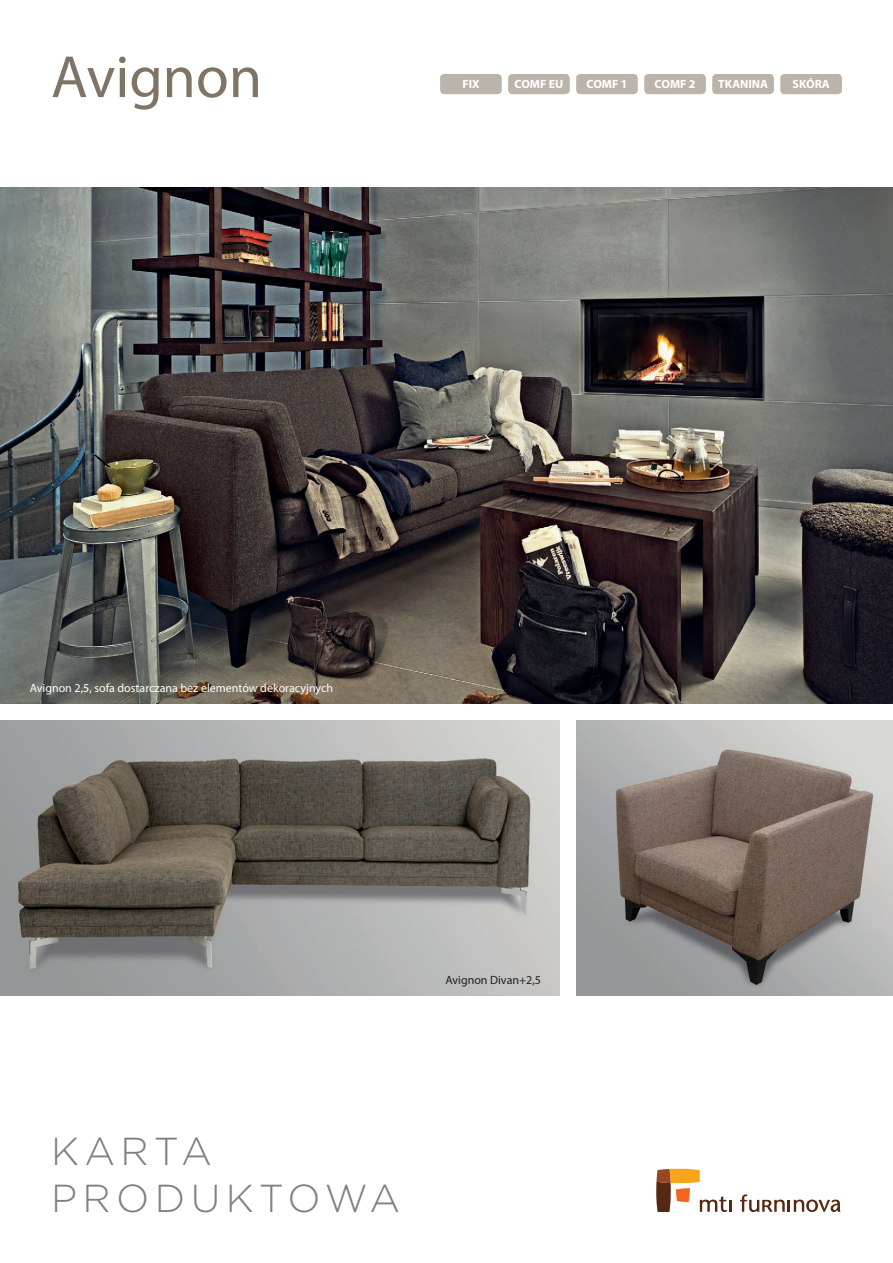
<style>
.page{position:relative;width:893px;height:1263px;background:#fff}
.page>*{position:absolute;margin:0;border:0;box-sizing:border-box;transform-origin:0 0}
.t1{font:60px "Myriad Pro";color:#807466}
.t2{font:300 39px/46.8px "Gotham";letter-spacing:.14em;color:#7e8083}
.t3{font:12px "Myriad Pro";color:#fff}
.t4{font:700 12px "Myriad Pro";color:#fff}
.t5{font:12px "Myriad Pro";color:#231f20}
</style>
<div class="page">
<img style="left:0;top:187px;width:893px;height:517px">
<svg style="left:656px;top:1169px;width:76px;height:43px"></svg>
<svg style="left:740px;top:1194px;width:100px;height:18px"></svg>
<div style="left:440px;top:74px;width:62px;height:20px;background:#bcb4aa;border-radius:4px"></div>
<div style="left:712px;top:74px;width:62px;height:20px;background:#bcb4aa;border-radius:4px"></div>
<div style="left:780px;top:74px;width:62px;height:20px;background:#bcb4aa;border-radius:4px"></div>
<div style="left:576px;top:74px;width:62px;height:20px;background:#bcb4aa;border-radius:4px"></div>
<div style="left:644px;top:74px;width:62px;height:20px;background:#bcb4aa;border-radius:4px"></div>
<div style="left:508px;top:74px;width:62px;height:20px;background:#bcb4aa;border-radius:4px"></div>
<img style="left:576px;top:720px;width:317px;height:275px">
<img style="left:0;top:720px;width:559px;height:275px">
<h1 class="t1" style="left:51px;top:40px;width:213px">Avignon</h1>
<p class="t4" style="left:462px;top:76px;width:19px">FIX</p>
<p class="t4" style="left:515px;top:76px;width:50px">COMF EU</p>
<p class="t4" style="left:587px;top:76px;width:42px">COMF 1</p>
<p class="t4" style="left:655px;top:76px;width:42px">COMF 2</p>
<p class="t4" style="left:718px;top:76px;width:51px">TKANINA</p>
<p class="t4" style="left:793px;top:76px;width:39px">SKÓRA</p>
<p class="t3" style="left:30px;top:680px;width:305px">Avignon 2,5, sofa dostarczana bez elementów dekoracyjnych</p>
<p class="t5" style="left:445px;top:972px;width:97px">Avignon Divan+2,5</p>
<h2 class="t2" style="left:51px;top:1127px;width:351px">KARTA<br>PRODUKTOWA</h2>
</div>
